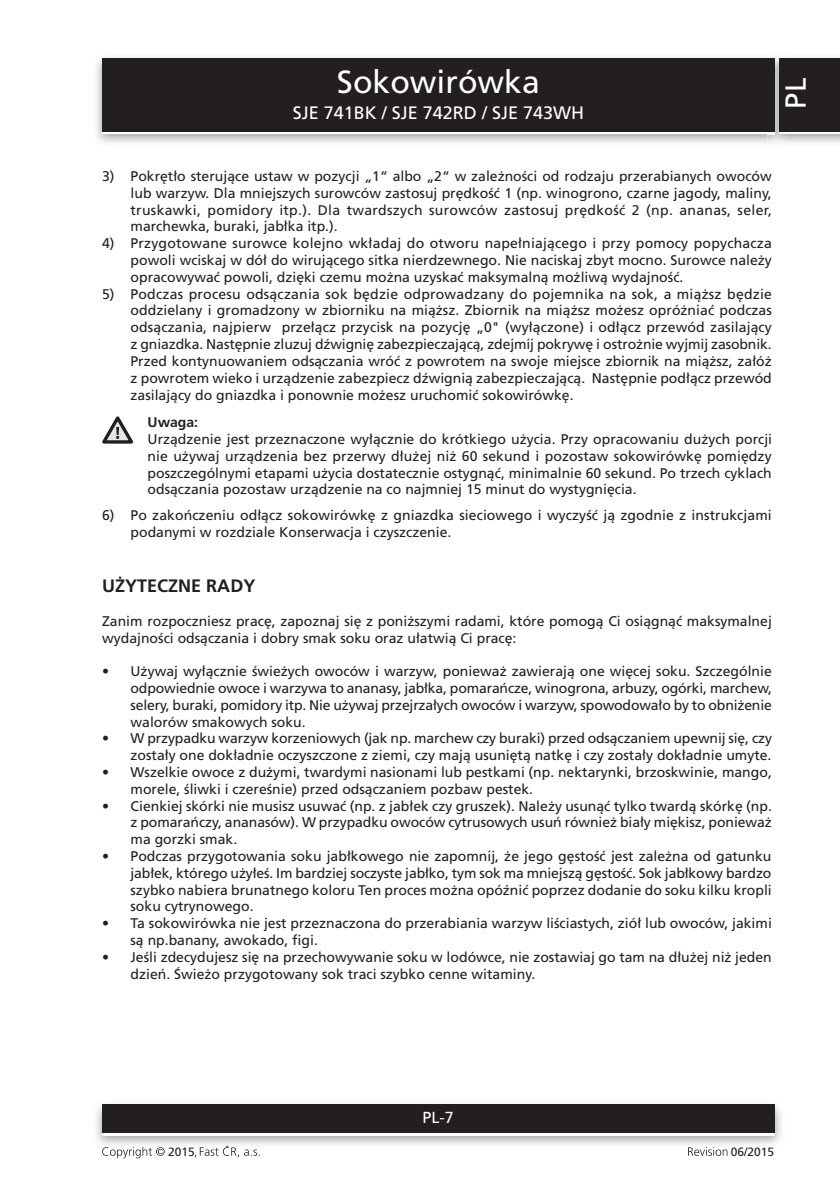
<style>
.page{position:relative;width:840px;height:1191px;background:#fff}
.page>*{position:absolute;margin:0;border:0;box-sizing:border-box;transform-origin:0 0}
.t1{font:32px "Frutiger CE";color:#fff}
.t2{font:29px "Frutiger CE";color:#fff}
.t3{font:18px "Frutiger CE";color:#fff}
.titulek_9{font:700 18px "Frutiger CE";color:#231f20}
.t4{font:16px "Frutiger CE";color:#fff}
.odrazka{font:14px/16.8px "Frutiger CE";color:#231f20;text-align:justify}
.Normální{font:14px/16.8px "Frutiger CE";color:#231f20;text-align:justify}
.text{font:14px/16.8px "Frutiger CE";color:#231f20}
.Normální-2{font:700 14px "Frutiger CE";color:#231f20}
.t5{font:12px "Frutiger CE";color:#231f20}
</style>
<div class="page">
<div style="left:102px;top:61px;width:672px;height:73px;background:linear-gradient(to right,#231f20,#231f20)"></div>
<div style="left:102px;top:58px;width:672px;height:73px;background:#231f20"></div>
<img style="left:96px;top:1104px;width:685px;height:41px">
<div style="left:102px;top:1107px;width:672px;height:28px;background:linear-gradient(to right,#fff,#fff)"></div>
<div style="left:102px;top:1104px;width:672px;height:28px;background:#231f20"></div>
<img style="left:767px;top:55px;width:18px;height:90px">
<svg style="left:767px;top:131px;width:7px;height:3px"></svg>
<img style="left:767px;top:58px;width:7px;height:3px">
<img style="left:767px;top:61px;width:7px;height:70px">
<div style="left:778px;top:61px;width:61px;height:73px;background:linear-gradient(to right,#231f20,#231f20)"></div>
<div style="left:778px;top:58px;width:61px;height:73px;background:#231f20"></div>
<svg style="left:102px;top:1146px;width:63px;height:12px"></svg>
<svg style="left:195px;top:1145px;width:64px;height:12px"></svg>
<svg style="left:688px;top:1147px;width:39px;height:8px"></svg>
<svg style="left:102px;top:416px;width:31px;height:27px"></svg>
<h1 class="t1" style="left:337px;top:64px;width:204px">Sokowirówka</h1>
<p class="t3" style="left:292px;top:102px;width:293px">SJE 741BK / SJE 742RD / SJE 743WH</p>
<h2 class="t2" style="left:778px;top:109px;width:32px;rotate:-90deg">PL</h2>
<p class="odrazka" style="left:130px;top:168px;width:642px;text-indent:-28px">3) Pokrętło sterujące ustaw w pozycji „1“ albo „2“ w zależności od rodzaju przerabianych owoców lub warzyw. Dla mniejszych surowców zastosuj prędkość 1 (np. winogrono, czarne jagody, maliny, truskawki, pomidory itp.). Dla twardszych surowców zastosuj prędkość 2 (np. ananas, seler, marchewka, buraki, jabłka itp.).</p>
<p class="odrazka" style="left:130px;top:235px;width:642px;text-indent:-28px">4) Przygotowane surowce kolejno wkładaj do otworu napełniającego i przy pomocy popychacza powoli wciskaj w dół do wirującego sitka nierdzewnego. Nie naciskaj zbyt mocno. Surowce należy opracowywać powoli, dzięki czemu można uzyskać maksymalną możliwą wydajność.</p>
<p class="odrazka" style="left:130px;top:285px;width:642px;text-indent:-28px">5) Podczas procesu odsączania sok będzie odprowadzany do pojemnika na sok, a miąższ będzie oddzielany i gromadzony w zbiorniku na miąższ. Zbiornik na miąższ możesz opróżniać podczas odsączania, najpierw przełącz przycisk na pozycję „0" (wyłączone) i odłącz przewód zasilający z gniazdka. Następnie zluzuj dźwignię zabezpieczającą, zdejmij pokrywę i ostrożnie wyjmij zasobnik.<br>Przed kontynuowaniem odsączania wróć z powrotem na swoje miejsce zbiornik na miąższ, załóż z powrotem wieko i urządzenie zabezpiecz dźwignią zabezpieczającą. Następnie podłącz przewód zasilający do gniazdka i ponownie możesz uruchomić sokowirówkę.</p>
<p class="Normální-2" style="left:147px;top:414px;width:52px">Uwaga:</p>
<p class="Normální" style="left:147px;top:431px;width:625px">Urządzenie jest przeznaczone wyłącznie do krótkiego użycia. Przy opracowaniu dużych porcji nie używaj urządzenia bez przerwy dłużej niż 60 sekund i pozostaw sokowirówkę pomiędzy poszczególnymi etapami użycia dostatecznie ostygnąć, minimalnie 60 sekund. Po trzech cyklach odsączania pozostaw urządzenie na co najmniej 15 minut do wystygnięcia.</p>
<p class="odrazka" style="left:130px;top:507px;width:642px;text-indent:-28px">6) Po zakończeniu odłącz sokowirówkę z gniazdka sieciowego i wyczyść ją zgodnie z instrukcjami podanymi w rozdziale Konserwacja i czyszczenie.</p>
<p class="titulek_9" style="left:102px;top:575px;width:155px">UŻYTECZNE RADY</p>
<p class="text" style="left:102px;top:612px;width:670px">Zanim rozpoczniesz pracę, zapoznaj się z poniższymi radami, które pomogą Ci osiągnąć maksymalnej wydajności odsączania i dobry smak soku oraz ułatwią Ci pracę:</p>
<p class="odrazka" style="left:130px;top:663px;width:642px;text-indent:-28px">• Używaj wyłącznie świeżych owoców i warzyw, ponieważ zawierają one więcej soku. Szczególnie odpowiednie owoce i warzywa to ananasy, jabłka, pomarańcze, winogrona, arbuzy, ogórki, marchew, selery, buraki, pomidory itp. Nie używaj przejrzałych owoców i warzyw, spowodowało by to obniżenie walorów smakowych soku.</p>
<p class="odrazka" style="left:102px;top:730px;width:671px;text-align:right">• W przypadku warzyw korzeniowych (jak np. marchew czy buraki) przed odsączaniem upewnij się, czy zostały one dokładnie oczyszczone z ziemi, czy mają usuniętą natkę i czy zostały dokładnie umyte.</p>
<p class="odrazka" style="left:130px;top:763px;width:642px;text-indent:-28px">• Wszelkie owoce z dużymi, twardymi nasionami lub pestkami (np. nektarynki, brzoskwinie, mango, morele, śliwki i czereśnie) przed odsączaniem pozbaw pestek.</p>
<p class="odrazka" style="left:130px;top:797px;width:642px;text-indent:-28px">• Cienkiej skórki nie musisz usuwać (np. z jabłek czy gruszek). Należy usunąć tylko twardą skórkę (np. z pomarańczy, ananasów). W przypadku owoców cytrusowych usuń również biały miękisz, ponieważ ma gorzki smak.</p>
<p class="odrazka" style="left:130px;top:847px;width:642px;text-indent:-28px">• Podczas przygotowania soku jabłkowego nie zapomnij, że jego gęstość jest zależna od gatunku jabłek, którego użyłeś. Im bardziej soczyste jabłko, tym sok ma mniejszą gęstość. Sok jabłkowy bardzo szybko nabiera brunatnego koloru Ten proces można opóźnić poprzez dodanie do soku kilku kropli soku cytrynowego.</p>
<p class="odrazka" style="left:130px;top:915px;width:642px;text-indent:-28px">• Ta sokowirówka nie jest przeznaczona do przerabiania warzyw liściastych, ziół lub owoców, jakimi są np.banany, awokado, figi.</p>
<p class="odrazka" style="left:130px;top:948px;width:642px;text-indent:-28px">• Jeśli zdecydujesz się na przechowywanie soku w lodówce, nie zostawiaj go tam na dłużej niż jeden dzień. Świeżo przygotowany sok traci szybko cenne witaminy.</p>
<p class="t4" style="left:422px;top:1108px;width:33px">PL-7</p>
<p class="t5" style="left:168px;top:1144px;width:28px">2015</p>
<p class="t5" style="left:730px;top:1144px;width:45px">06/2015</p>
</div>
